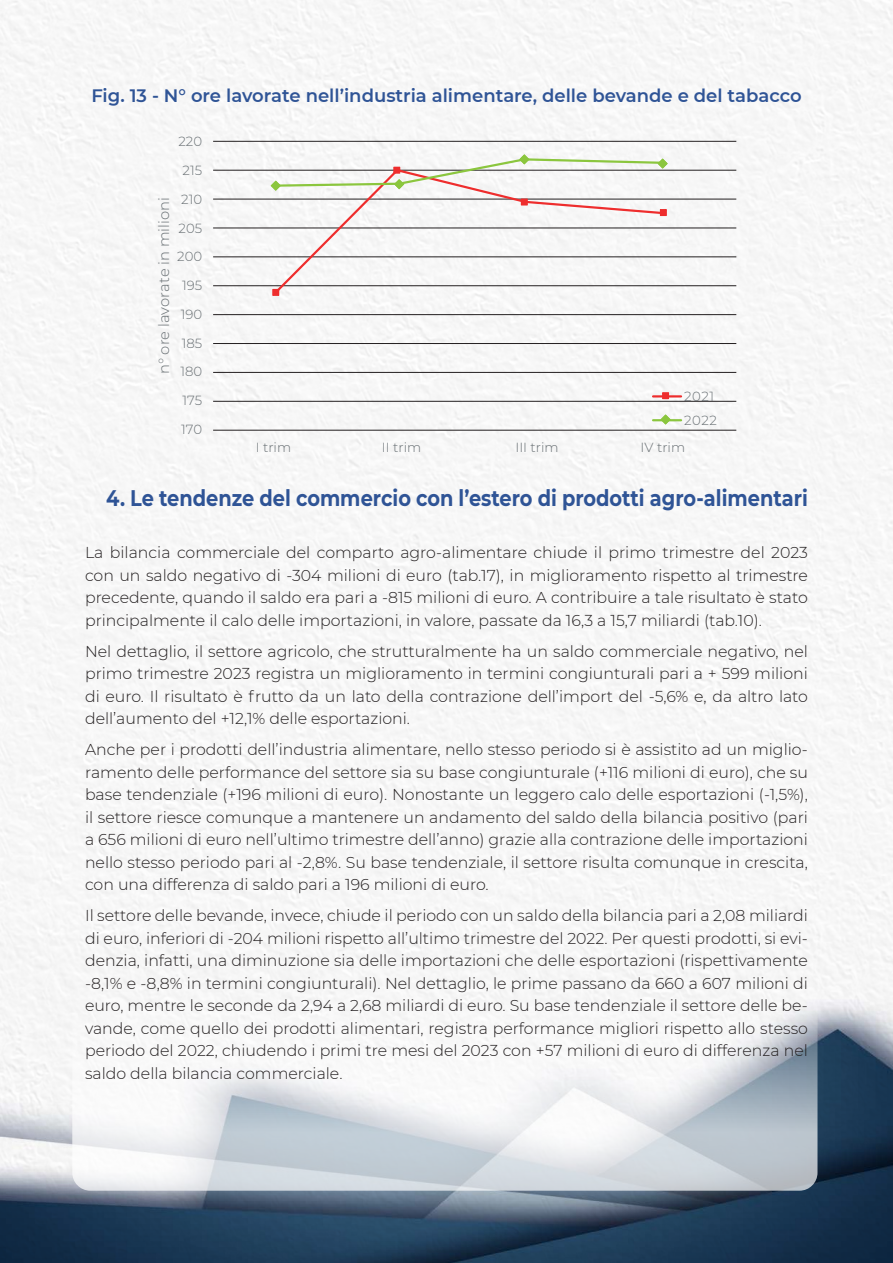
<style>
.page{position:relative;width:893px;height:1263px;background:#fff}
.page>*{position:absolute;margin:0;border:0;box-sizing:border-box;transform-origin:0 0}
.t1{font:700 22.5px "Montserrat";color:#2f5496;scale:.86 1}
.t2{font:600 18px "Montserrat";color:#2f5496}
.t3{font:300 15.75px/22.5px "Montserrat";color:#231f20;text-align:justify}
.t4{font:300 14.7px "Montserrat";color:#686f73}
.t5{font:300 13.2px/28.8px "Montserrat";color:#686f73}
.t6{font:300 13.2px/23.9px "Montserrat";letter-spacing:.05em;color:#686f73}
</style>
<div class="page">
<img style="left:0;top:0;width:893px;height:936px">
<img style="left:0;top:936px;width:893px;height:327px">
<svg style="left:72px;top:980px;width:745px;height:211px;fill:#f5f5f5"></svg>
<hr style="left:213px;top:141px;width:523px;height:1px;background:#231f20">
<hr style="left:213px;top:170px;width:523px;height:1px;background:#231f20">
<hr style="left:213px;top:199px;width:523px;height:1px;background:#231f20">
<hr style="left:213px;top:228px;width:523px;height:1px;background:#231f20">
<hr style="left:213px;top:285px;width:523px;height:1px;background:#231f20">
<hr style="left:213px;top:343px;width:523px;height:1px;background:#231f20">
<hr style="left:213px;top:257px;width:523px;height:1px;background:#231f20">
<hr style="left:213px;top:314px;width:523px;height:1px;background:#231f20">
<hr style="left:213px;top:372px;width:523px;height:1px;background:#231f20">
<hr style="left:213px;top:401px;width:523px;height:1px;background:#231f20">
<hr style="left:213px;top:430px;width:523px;height:1px;background:#231f20">
<div style="left:272px;top:289px;width:7px;height:7px;border:1px solid #ee2d2d"></div>
<div style="left:660px;top:209px;width:7px;height:7px;border:1px solid #ee2d2d"></div>
<hr style="left:653px;top:395px;width:28px;height:2px;background:#ee2d2d">
<div style="left:662px;top:392px;width:7px;height:7px;border:1px solid #ee2d2d"></div>
<hr style="left:653px;top:419px;width:28px;height:2px;background:#8bc63e">
<svg style="left:659px;top:413px;width:13px;height:13px"></svg>
<svg style="left:273px;top:192px;width:392px;height:103px"></svg>
<svg style="left:269px;top:153px;width:400px;height:39px"></svg>
<p class="t2" style="left:91px;top:83px;width:712px">Fig. 13 - N° ore lavorate nell’industria alimentare, delle bevande e del tabacco</p>
<p class="t4" style="left:154px;top:374px;width:179px;rotate:-90deg">n° ore lavorate in milioni</p>
<p class="t5" style="left:179px;top:127px;width:25px;text-align:center">220<br>215</p>
<p class="t5" style="left:181px;top:184px;width:22px">210</p>
<p class="t5" style="left:179px;top:213px;width:25px">205</p>
<p class="t5" style="left:177px;top:242px;width:26px">200</p>
<p class="t5" style="left:181px;top:271px;width:23px">195<br>190</p>
<p class="t5" style="left:182px;top:328px;width:22px">185</p>
<p class="t5" style="left:180px;top:357px;width:23px">180</p>
<p class="t5" style="left:182px;top:386px;width:21px">175</p>
<p class="t5" style="left:181px;top:414px;width:23px">170</p>
<p class="t6" style="left:684px;top:384px;width:35px">2021<br>2022</p>
<p class="t5" style="left:256px;top:432px;width:37px">I trim</p>
<p class="t5" style="left:382px;top:432px;width:41px">II trim</p>
<p class="t5" style="left:515px;top:432px;width:45px">III trim</p>
<p class="t5" style="left:641px;top:432px;width:46px">IV trim</p>
<h1 class="t1" style="left:106px;top:481px;width:817px">4. Le tendenze del commercio con l’estero di prodotti agro-alimentari</h1>
<p class="t3" style="left:85px;top:541px;width:724px">La bilancia commerciale del comparto agro-alimentare chiude il primo trimestre del 2023 con un saldo negativo di -304 milioni di euro (tab.17), in miglioramento rispetto al trimestre precedente, quando il saldo era pari a -815 milioni di euro. A contribuire a tale risultato è stato principalmente il calo delle importazioni, in valore, passate da 16,3 a 15,7 miliardi (tab.10).</p>
<p class="t3" style="left:85px;top:639px;width:724px">Nel dettaglio, il settore agricolo, che strutturalmente ha un saldo commerciale negativo, nel primo trimestre 2023 registra un miglioramento in termini congiunturali pari a + 599 milioni di euro. Il risultato è frutto da un lato della contrazione dell’import del -5,6% e, da altro lato dell’aumento del +12,1% delle esportazioni.</p>
<p class="t3" style="left:85px;top:738px;width:724px">Anche per i prodotti dell’industria alimentare, nello stesso periodo si è assistito ad un miglio&shy;ramento delle performance del settore sia su base congiunturale (+116 milioni di euro), che su base tendenziale (+196 milioni di euro). Nonostante un leggero calo delle esportazioni (-1,5%), il settore riesce comunque a mantenere un andamento del saldo della bilancia positivo (pari a 656 milioni di euro nell’ultimo trimestre dell’anno) grazie alla contrazione delle importazioni nello stesso periodo pari al -2,8%. Su base tendenziale, il settore risulta comunque in crescita, con una differenza di saldo pari a 196 milioni di euro.</p>
<p class="t3" style="left:85px;top:904px;width:724px">Il settore delle bevande, invece, chiude il periodo con un saldo della bilancia pari a 2,08 miliardi di euro, inferiori di -204 milioni rispetto all’ultimo trimestre del 2022. Per questi prodotti, si evi&shy;denzia, infatti, una diminuzione sia delle importazioni che delle esportazioni (rispettivamente -8,1% e -8,8% in termini congiunturali). Nel dettaglio, le prime passano da 660 a 607 milioni di euro, mentre le seconde da 2,94 a 2,68 miliardi di euro. Su base tendenziale il settore delle be&shy;vande, come quello dei prodotti alimentari, registra performance migliori rispetto allo stesso periodo del 2022, chiudendo i primi tre mesi del 2023 con +57 milioni di euro di differenza nel saldo della bilancia commerciale.</p>
</div>
